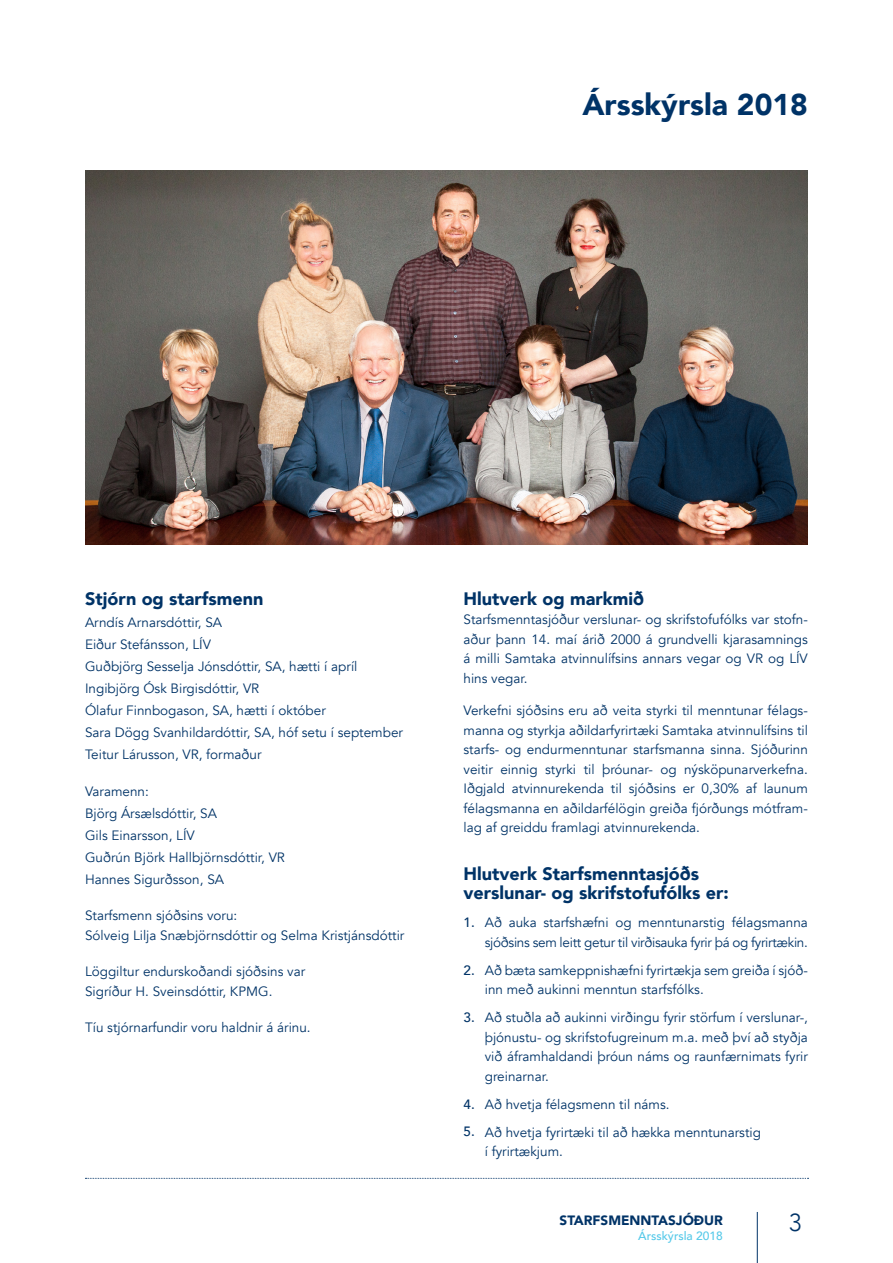
<style>
.page{position:relative;width:893px;height:1263px;background:#fff}
.page>*{position:absolute;margin:0;border:0;box-sizing:border-box;transform-origin:0 0}
.t1{font:900 30px "Avenir";color:#003367}
.t2{font:300 24.6px "Avenir";color:#003367}
.t3{font:900 18px/19.5px "Avenir";color:#003367}
.t4{font:13.5px/19.5px "Avenir";color:#003367}
.t5{font:13.5px/19.5px "Avenir";letter-spacing:-.02em;color:#003367}
.t6{font:900 13.5px "Avenir";color:#003367}
.t7{font:500 13.5px/27.8px "Avenir";color:#003367}
.t8{font:500 12px "Avenir";color:#55c9e9}
</style>
<div class="page">
<hr style="left:757px;top:1212px;width:1px;height:51px;background:#003367">
<svg style="left:85px;top:1178px;width:723px;height:1px"></svg>
<img style="left:85px;top:170px;width:723px;height:374px">
<h1 class="t1" style="left:582px;top:79px;width:227px">Ársskýrsla 2018</h1>
<h3 class="t3" style="left:85px;top:588px;width:180px">Stjórn og starfsmenn</h3>
<p class="t4" style="left:85px;top:611px;width:319px;line-height:22px">Arndís Arnarsdóttir, SA<br>Eiður Stefánsson, LÍV<br>Guðbjörg Sesselja Jónsdóttir, SA, hætti í apríl Ingibjörg Ósk Birgisdóttir, VR<br>Ólafur Finnbogason, SA, hætti í október<br>Sara Dögg Svanhildardóttir, SA, hóf setu í september Teitur Lárusson, VR, formaður</p>
<p class="t4" style="left:85px;top:780px;width:201px;line-height:22px">Varamenn:<br>Björg Ársælsdóttir, SA<br>Gils Einarsson, LÍV<br>Guðrún Björk Hallbjörnsdóttir, VR<br>Hannes Sigurðsson, SA</p>
<p class="t4" style="left:85px;top:906px;width:321px">Starfsmenn sjóðsins voru:<br>Sólveig Lilja Snæbjörnsdóttir og Selma Kristjánsdóttir</p>
<p class="t4" style="left:85px;top:962px;width:222px">Löggiltur endurskoðandi sjóðsins var<br>Sigríður H. Sveinsdóttir, KPMG.</p>
<p class="t4" style="left:85px;top:1018px;width:227px">Tíu stjórnarfundir voru haldnir á árinu.</p>
<h3 class="t3" style="left:463px;top:588px;width:182px">Hlutverk og markmið</h3>
<p class="t4" style="left:463px;top:610px;width:346px;text-align:justify">Starfsmenntasjóður verslunar- og skrifstofufólks var stofn&shy;aður þann 14. maí árið 2000 á grundvelli kjarasamnings á milli Samtaka atvinnulífsins annars vegar og VR og LÍV hins vegar.</p>
<p class="t4" style="left:463px;top:701px;width:346px;text-align:justify">Verkefni sjóðsins eru að veita styrki til menntunar félags&shy;manna og styrkja aðildarfyrirtæki Samtaka atvinnulífsins til starfs- og endurmenntunar starfsmanna sinna. Sjóðurinn veitir einnig styrki til þróunar- og nýsköpunarverkefna.<br>Iðgjald atvinnurekenda til sjóðsins er 0,30% af launum félagsmanna en aðildarfélögin greiða fjórðungs mótfram&shy;lag af greiddu framlagi atvinnurekenda.</p>
<h3 class="t3" style="left:463px;top:863px;width:267px">Hlutverk Starfsmenntasjóðs verslunar- og skrifstofufólks er:</h3>
<p class="t5" style="left:485px;top:913px;width:325px">Að auka starfshæfni og menntunarstig félagsmanna sjóðsins sem leitt getur til virðisauka fyrir þá og fyrirtækin.</p>
<p class="t4" style="left:485px;top:960px;width:325px">Að bæta samkeppnishæfni fyrirtækja sem greiða í sjóð&shy;inn með aukinni menntun starfsfólks.</p>
<p class="t4" style="left:485px;top:1008px;width:325px;text-align:justify">Að stuðla að aukinni virðingu fyrir störfum í verslunar-, þjónustu- og skrifstofugreinum m.a. með því að styðja við áframhaldandi þróun náms og raunfærnimats fyrir greinarnar.</p>
<p class="t4" style="left:485px;top:1090px;width:278px;line-height:28px">Að hvetja félagsmenn til náms.<br>Að hvetja fyrirtæki til að hækka menntunarstig</p>
<p class="t4" style="left:485px;top:1142px;width:80px">í fyrirtækjum.</p>
<p class="t7" style="left:463px;top:908px;width:13px">1.</p>
<p class="t7" style="left:463px;top:955px;width:13px">2.</p>
<p class="t7" style="left:463px;top:1002px;width:13px">3.</p>
<p class="t7" style="left:463px;top:1089px;width:13px">4.<br>5.</p>
<p class="t6" style="left:560px;top:1209px;width:165px">STARFSMENNTASJÓÐUR</p>
<p class="t8" style="left:638px;top:1226px;width:86px">Ársskýrsla 2018</p>
<h2 class="t2" style="left:789px;top:1207px;width:14px">3</h2>
</div>
